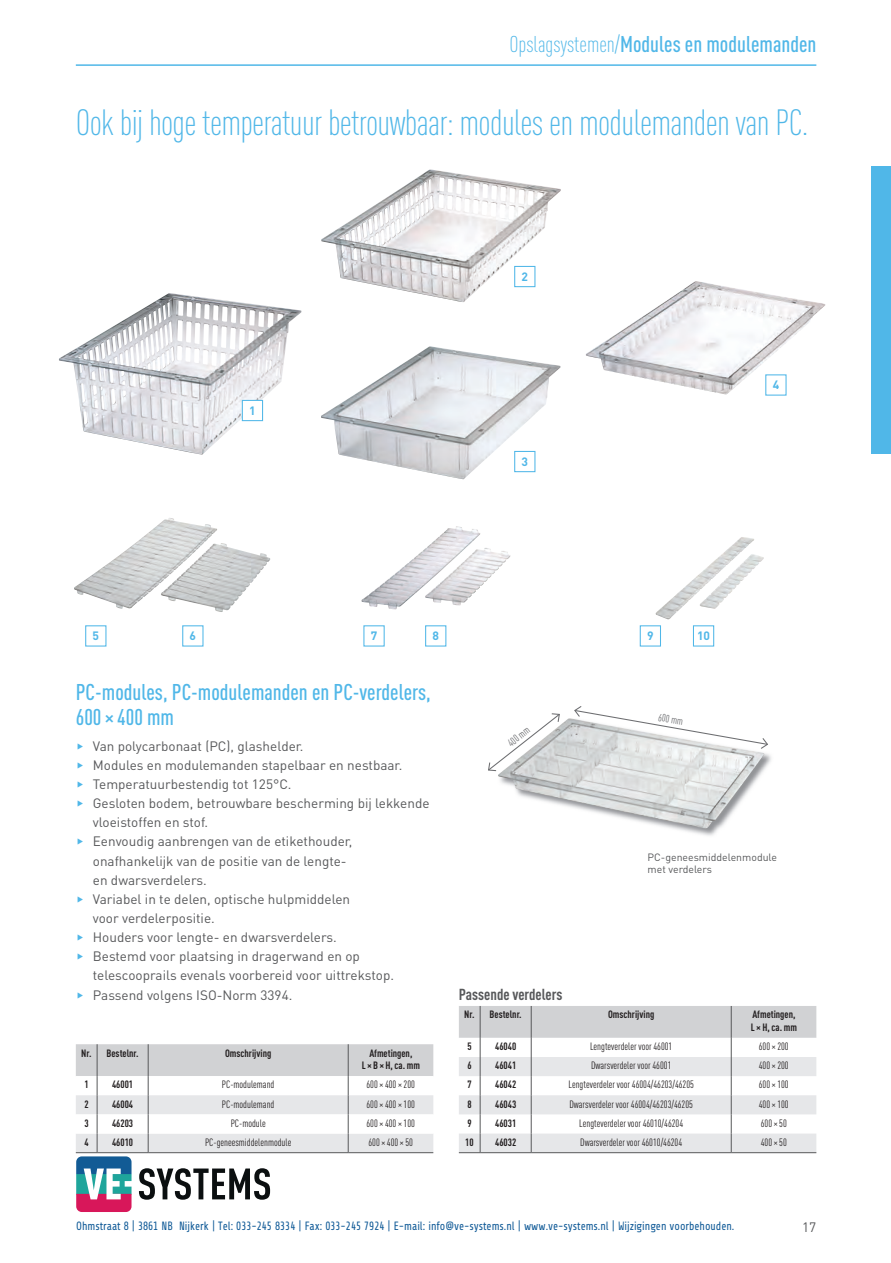
<style>
.page{position:relative;width:891px;height:1263px;background:#fff}
.page>*{position:absolute;margin:0;border:0;box-sizing:border-box;transform-origin:0 0}
.t1{font:300 condensed 36px "DIN Pro";letter-spacing:-.02em;color:#50b7e8}
.t2{font:500 condensed 22.5px/25.5px "DIN Pro";color:#50b7e8}
.t3{font:700 condensed 15.75px "DIN Pro";color:#57585a}
.t4{font:13.5px/19.2px "DIN Pro";color:#57585a}
.t5{font:12px "Share";color:#105a97;scale:.9 1}
.t6{font:700 12px "DIN Pro";color:#50b7e8}
.t7{font:condensed 10.5px "DIN Pro";color:#231f20}
.t8{font:700 condensed 10.5px/12.8px "DIN Pro";color:#231f20;text-align:center}
.t9{font:10.5px/12.6px "DIN Pro";color:#57585a}
.t10{font:condensed 10.5px "DIN Pro";color:#6c6d70}
.s1{font-weight:300}
.s2{color:#50b7e8}
</style>
<div class="page">
<hr style="left:76px;top:64px;width:740px;height:2px;background:#50b7e8">
<img style="left:321px;top:346px;width:239px;height:133px">
<img style="left:586px;top:281px;width:239px;height:113px">
<img style="left:74px;top:518px;width:95px;height:91px">
<img style="left:655px;top:538px;width:85px;height:81px">
<img style="left:379px;top:528px;width:77px;height:59px">
<img style="left:59px;top:293px;width:242px;height:162px">
<img style="left:321px;top:170px;width:239px;height:132px">
<img style="left:676px;top:753px;width:95px;height:83px">
<img style="left:498px;top:718px;width:266px;height:111px">
<svg style="left:488px;top:713px;width:72px;height:59px"></svg>
<svg style="left:573px;top:706px;width:195px;height:44px"></svg>
<div style="left:871px;top:166px;width:19px;height:287px;background:#50b7e8"></div>
<svg style="left:458px;top:1006px;width:358px;height:147px"></svg>
<hr style="left:480px;top:1152px;width:51px;height:1px;background:#57585a">
<hr style="left:531px;top:1152px;width:200px;height:1px;background:#57585a">
<hr style="left:731px;top:1152px;width:85px;height:1px;background:#57585a">
<div style="left:242px;top:400px;width:20px;height:21px;background:#fff"></div>
<div style="left:242px;top:400px;width:21px;height:21px;border:1px solid #50b7e8"></div>
<div style="left:514px;top:266px;width:20px;height:21px;background:#fff"></div>
<div style="left:514px;top:266px;width:21px;height:21px;border:1px solid #50b7e8"></div>
<div style="left:514px;top:451px;width:20px;height:21px;background:#fff"></div>
<div style="left:514px;top:451px;width:21px;height:21px;border:1px solid #50b7e8"></div>
<div style="left:765px;top:375px;width:20px;height:20px;background:#fff"></div>
<div style="left:765px;top:374px;width:21px;height:22px;border:1px solid #50b7e8"></div>
<div style="left:182px;top:625px;width:21px;height:21px;border:1px solid #50b7e8"></div>
<div style="left:85px;top:625px;width:21px;height:21px;border:1px solid #50b7e8"></div>
<div style="left:363px;top:625px;width:21px;height:21px;border:1px solid #50b7e8"></div>
<div style="left:425px;top:625px;width:21px;height:21px;border:1px solid #50b7e8"></div>
<div style="left:639px;top:625px;width:21px;height:21px;border:1px solid #50b7e8"></div>
<div style="left:692px;top:625px;width:22px;height:21px;border:1px solid #50b7e8"></div>
<svg style="left:76px;top:1044px;width:357px;height:168px"></svg>
<h2 class="t2" style="left:509px;top:29px;width:308px"><span class="s1">Opslagsystemen/</span>Modules en modulemanden</h2>
<h1 class="t1" style="left:76px;top:96px;width:734px">Ook bij hoge temperatuur betrouwbaar: modules en modulemanden van PC.</h1>
<p class="t6" style="left:249px;top:402px;width:8px">1</p>
<p class="t6" style="left:521px;top:268px;width:8px">2</p>
<p class="t6" style="left:521px;top:453px;width:8px">3</p>
<p class="t6" style="left:772px;top:377px;width:8px">4</p>
<p class="t6" style="left:92px;top:628px;width:8px">5</p>
<p class="t6" style="left:189px;top:628px;width:8px">6</p>
<p class="t6" style="left:370px;top:628px;width:8px">7</p>
<p class="t6" style="left:432px;top:628px;width:8px">8</p>
<p class="t6" style="left:647px;top:628px;width:8px">9</p>
<p class="t6" style="left:696px;top:628px;width:15px">10</p>
<h2 class="t2" style="left:76px;top:677px;width:356px">PC-modules, PC-modulemanden en PC-verdelers,<br>600 × 400 mm</h2>
<p class="t4" style="left:76px;top:736px;width:229px"><span class="s2">◆</span> Van polycarbonaat (PC), glashelder.</p>
<p class="t4" style="left:76px;top:755px;width:328px"><span class="s2">◆</span> Modules en modulemanden stapelbaar en nestbaar.</p>
<p class="t4" style="left:76px;top:774px;width:217px"><span class="s2">◆</span> Temperatuurbestendig tot 125°C.</p>
<p class="t4" style="left:93px;top:793px;width:338px;text-indent:-17px"><span class="s2">◆</span> Gesloten bodem, betrouwbare bescherming bij lekkende vloeistoffen en stof.</p>
<p class="t4" style="left:93px;top:831px;width:261px;text-indent:-17px"><span class="s2">◆</span> Eenvoudig aanbrengen van de etikethouder, onafhankelijk van de positie van de lengte&shy;en dwarsverdelers.</p>
<p class="t4" style="left:93px;top:889px;width:259px;text-indent:-17px"><span class="s2">◆</span> Variabel in te delen, optische hulpmiddelen voor verdelerpositie.</p>
<p class="t4" style="left:76px;top:927px;width:262px"><span class="s2">◆</span> Houders voor lengte- en dwarsverdelers.</p>
<p class="t4" style="left:93px;top:946px;width:302px;text-indent:-17px"><span class="s2">◆</span> Bestemd voor plaatsing in dragerwand en op telescooprails evenals voorbereid voor uittrekstop.</p>
<p class="t4" style="left:76px;top:984px;width:218px"><span class="s2">◆</span> Passend volgens ISO-Norm 3394.</p>
<p class="t8" style="left:81px;top:1046px;width:59px">Nr. Bestelnr.</p>
<p class="t8" style="left:225px;top:1046px;width:48px">Omschrijving</p>
<p class="t8" style="left:361px;top:1046px;width:60px">Afmetingen,<br>L × B × H, ca. mm</p>
<p class="t8" style="left:84px;top:1078px;width:6px">1</p>
<p class="t8" style="left:112px;top:1078px;width:23px">46001</p>
<p class="t7" style="left:222px;top:1077px;width:54px">PC-modulemand</p>
<p class="t7" style="left:366px;top:1077px;width:50px">600 × 400 × 200</p>
<p class="t8" style="left:84px;top:1097px;width:6px">2</p>
<p class="t8" style="left:112px;top:1097px;width:23px">46004</p>
<p class="t7" style="left:222px;top:1096px;width:54px">PC-modulemand</p>
<p class="t7" style="left:366px;top:1096px;width:50px">600 × 400 × 100</p>
<p class="t8" style="left:84px;top:1116px;width:6px">3</p>
<p class="t8" style="left:112px;top:1116px;width:23px">46203</p>
<p class="t7" style="left:230px;top:1115px;width:36px">PC-module</p>
<p class="t7" style="left:366px;top:1115px;width:50px">600 × 400 × 100</p>
<p class="t8" style="left:84px;top:1135px;width:6px">4</p>
<p class="t8" style="left:112px;top:1135px;width:23px">46010</p>
<p class="t7" style="left:205px;top:1134px;width:88px">PC-geneesmiddelenmodule</p>
<p class="t7" style="left:368px;top:1134px;width:46px">600 × 400 × 50</p>
<p class="t10" style="left:504px;top:738px;width:27px;rotate:-38deg">400 mm</p>
<p class="t3" style="left:458px;top:984px;width:105px">Passende verdelers</p>
<p class="t10" style="left:659px;top:709px;width:27px;rotate:10deg">600 mm</p>
<p class="t9" style="left:647px;top:850px;width:131px">PC-geneesmiddelenmodule met verdelers</p>
<p class="t8" style="left:464px;top:1008px;width:59px">Nr. Bestelnr.</p>
<p class="t8" style="left:608px;top:1008px;width:48px">Omschrijving</p>
<p class="t8" style="left:750px;top:1008px;width:47px;text-align:left">Afmetingen,<br>L × H, ca. mm</p>
<p class="t8" style="left:467px;top:1040px;width:6px">5</p>
<p class="t8" style="left:495px;top:1040px;width:23px">46040</p>
<p class="t7" style="left:589px;top:1039px;width:84px">Lengteverdeler voor 46001</p>
<p class="t7" style="left:758px;top:1039px;width:31px">600 × 200</p>
<p class="t8" style="left:467px;top:1059px;width:6px">6</p>
<p class="t8" style="left:495px;top:1059px;width:23px">46041</p>
<p class="t7" style="left:590px;top:1058px;width:82px">Dwarsverdeler voor 46001</p>
<p class="t7" style="left:758px;top:1058px;width:31px">400 × 200</p>
<p class="t8" style="left:467px;top:1078px;width:6px">7</p>
<p class="t8" style="left:495px;top:1078px;width:23px">46042</p>
<p class="t7" style="left:568px;top:1077px;width:127px">Lengteverdeler voor 46004/46203/46205</p>
<p class="t7" style="left:758px;top:1077px;width:31px">600 × 100</p>
<p class="t8" style="left:467px;top:1097px;width:6px">8</p>
<p class="t8" style="left:495px;top:1097px;width:23px">46043</p>
<p class="t7" style="left:569px;top:1096px;width:125px">Dwarsverdeler voor 46004/46203/46205</p>
<p class="t7" style="left:758px;top:1096px;width:31px">400 × 100</p>
<p class="t8" style="left:467px;top:1116px;width:6px">9</p>
<p class="t8" style="left:495px;top:1116px;width:23px">46031</p>
<p class="t7" style="left:579px;top:1115px;width:105px">Lengteverdeler voor 46010/46204</p>
<p class="t7" style="left:760px;top:1115px;width:28px">600 × 50</p>
<p class="t8" style="left:465px;top:1135px;width:10px">10</p>
<p class="t8" style="left:495px;top:1135px;width:23px">46032</p>
<p class="t7" style="left:580px;top:1134px;width:103px">Dwarsverdeler voor 46010/46204</p>
<p class="t7" style="left:760px;top:1134px;width:28px">400 × 50</p>
<p class="t5" style="left:76px;top:1219px;width:732px">Ohmstraat 8 | 3861 NB Nijkerk | Tel: 033-245 8334 | Fax: 033-245 7924 | E-mail: info@ve-systems.nl | www.ve-systems.nl | Wijzigingen voorbehouden.</p>
<p class="t4" style="left:802px;top:1216px;width:16px">17</p>
</div>
